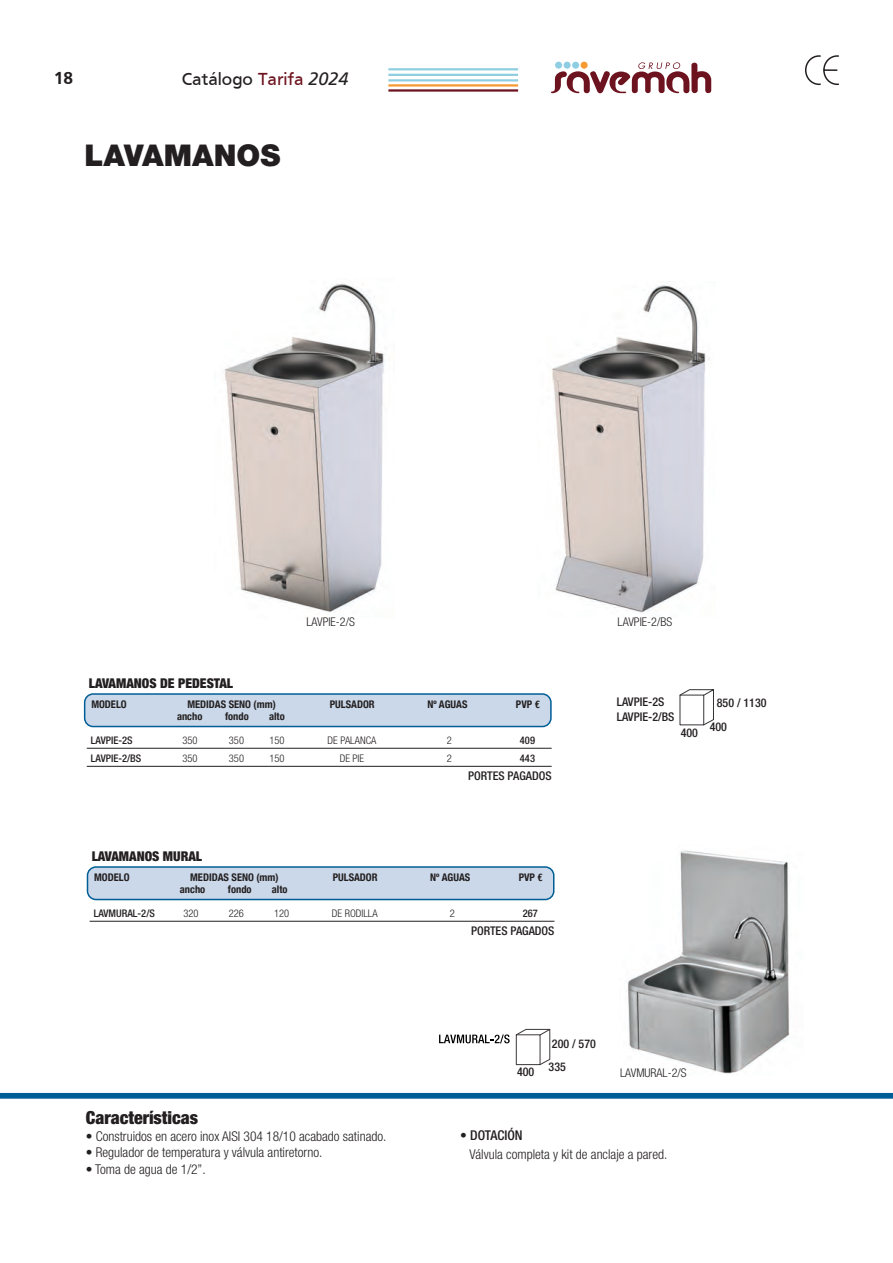
<style>
.page{position:relative;width:893px;height:1263px;background:#fff}
.page>*{position:absolute;margin:0;border:0;box-sizing:border-box;transform-origin:0 0}
.t1{font:900 30px "Helvetica Neue LT Pro";color:#231f20}
.t2{font:18px "Frutiger";color:#231f20}
.t3{font:900 condensed 18px "Helvetica Neue LT Pro";color:#231f20}
.t4{font:700 18px "Frutiger";color:#231f20}
.t5{font:300 condensed 13.5px "Helvetica Neue LT Pro";color:#231f20}
.t6{font:900 condensed 13.5px "Helvetica Neue LT Pro";color:#231f20}
.t7{font:500 condensed 13.5px "Helvetica Neue LT Pro";color:#231f20}
.t8{font:500 condensed 12px "Helvetica Neue LT Pro";color:#231f20}
.t9{font:300 condensed 12px "Helvetica Neue LT Pro";color:#231f20}
.t10{font:700 condensed 10.5px "Helvetica Neue";color:#231f20}
.t11{font:300 condensed 10.5px "Helvetica Neue LT Pro";color:#231f20}
.t12{font:500 condensed 10.5px "Helvetica Neue LT Pro";color:#231f20}
.s1{color:#6d131f}
.s2{font-family:"Frutiger LT Std";font-style:italic}
.s3{font-weight:300}
</style>
<div class="page">
<svg style="left:551px;top:62px;width:160px;height:31px"></svg>
<hr style="left:388px;top:68px;width:130px;height:2px;background:#8fcee2">
<hr style="left:388px;top:74px;width:130px;height:2px;background:#8fcee2">
<hr style="left:388px;top:79px;width:130px;height:2px;background:#8fcee2">
<hr style="left:388px;top:84px;width:130px;height:3px;background:#f79a31">
<hr style="left:388px;top:89px;width:130px;height:3px;background:#6d131f">
<svg style="left:805px;top:55px;width:34px;height:30px"></svg>
<svg style="left:0;top:1093px;width:893px;height:6px;background:#0d669b"></svg>
<img style="left:224px;top:282px;width:161px;height:331px">
<div style="left:85px;top:694px;width:466px;height:32px;background:#cad8e9;border-radius:9px"></div>
<div style="left:84px;top:693px;width:468px;height:34px;border:2px solid #005e96;border-radius:9px"></div>
<hr style="left:87px;top:748px;width:465px;height:1px;background:#231f20">
<hr style="left:87px;top:766px;width:465px;height:1px;background:#231f20">
<div style="left:87px;top:867px;width:467px;height:32px;background:#cad8e9;border-radius:9px"></div>
<div style="left:87px;top:866px;width:467px;height:34px;border:2px solid #005e96;border-radius:9px"></div>
<hr style="left:90px;top:921px;width:464px;height:1px;background:#231f20">
<img style="left:552px;top:285px;width:157px;height:328px">
<img style="left:627px;top:850px;width:163px;height:224px">
<svg style="left:439px;top:1028px;width:112px;height:38px"></svg>
<svg style="left:679px;top:689px;width:35px;height:37px"></svg>
<h2 class="t4" style="left:54px;top:68px;width:21px">18</h2>
<h2 class="t2" style="left:182px;top:68px;width:168px">Catálogo <span class="s1">Tarifa</span> <span class="s2">2024</span></h2>
<p class="t1" style="left:85px;top:138px;width:197px">LAVAMANOS</p>
<p class="t9" style="left:306px;top:615px;width:50px">LAVPIE-2/S</p>
<p class="t9" style="left:618px;top:615px;width:56px">LAVPIE-2/BS</p>
<p class="t6" style="left:89px;top:674px;width:146px">LAVAMANOS DE PEDESTAL</p>
<p class="t10" style="left:91px;top:696px;width:37px">MODELO</p>
<p class="t10" style="left:187px;top:696px;width:90px">MEDIDAS SENO (mm)</p>
<p class="t10" style="left:330px;top:696px;width:46px">PULSADOR</p>
<p class="t10" style="left:427px;top:696px;width:42px">Nº AGUAS</p>
<p class="t10" style="left:516px;top:696px;width:25px">PVP €</p>
<p class="t10" style="left:177px;top:708px;width:27px">ancho</p>
<p class="t10" style="left:225px;top:708px;width:25px">fondo</p>
<p class="t10" style="left:269px;top:708px;width:17px">alto</p>
<p class="t12" style="left:91px;top:734px;width:43px">LAVPIE-2S</p>
<p class="t11" style="left:182px;top:735px;width:17px">350</p>
<p class="t11" style="left:229px;top:735px;width:17px">350</p>
<p class="t11" style="left:269px;top:735px;width:17px">150</p>
<p class="t11" style="left:328px;top:735px;width:50px">DE PALANCA</p>
<p class="t11" style="left:447px;top:735px;width:7px">2</p>
<p class="t12" style="left:520px;top:734px;width:17px">409</p>
<p class="t12" style="left:91px;top:752px;width:52px">LAVPIE-2/BS</p>
<p class="t11" style="left:182px;top:753px;width:17px">350</p>
<p class="t11" style="left:229px;top:753px;width:17px">350</p>
<p class="t11" style="left:269px;top:753px;width:17px">150</p>
<p class="t11" style="left:340px;top:753px;width:26px">DE PIE</p>
<p class="t11" style="left:447px;top:753px;width:7px">2</p>
<p class="t12" style="left:520px;top:752px;width:17px">443</p>
<p class="t8" style="left:468px;top:768px;width:85px">PORTES PAGADOS</p>
<p class="t8" style="left:617px;top:695px;width:49px">LAVPIE-2S</p>
<p class="t8" style="left:617px;top:709px;width:59px">LAVPIE-2/BS</p>
<p class="t8" style="left:681px;top:725px;width:19px">400</p>
<p class="t8" style="left:717px;top:696px;width:51px">850 / 1130</p>
<p class="t8" style="left:710px;top:719px;width:19px">400</p>
<p class="t6" style="left:92px;top:847px;width:112px">LAVAMANOS MURAL</p>
<p class="t10" style="left:94px;top:869px;width:37px">MODELO</p>
<p class="t10" style="left:190px;top:869px;width:90px">MEDIDAS SENO (mm)</p>
<p class="t10" style="left:333px;top:869px;width:46px">PULSADOR</p>
<p class="t10" style="left:430px;top:869px;width:42px">Nº AGUAS</p>
<p class="t10" style="left:519px;top:869px;width:25px">PVP €</p>
<p class="t10" style="left:180px;top:881px;width:27px">ancho</p>
<p class="t10" style="left:228px;top:881px;width:25px">fondo</p>
<p class="t10" style="left:272px;top:881px;width:17px">alto</p>
<p class="t12" style="left:94px;top:907px;width:63px">LAVMURAL-2/S</p>
<p class="t11" style="left:183px;top:908px;width:17px">320</p>
<p class="t11" style="left:229px;top:908px;width:17px">226</p>
<p class="t11" style="left:274px;top:908px;width:17px">120</p>
<p class="t11" style="left:332px;top:908px;width:47px">DE RODILLA</p>
<p class="t11" style="left:450px;top:908px;width:7px">2</p>
<p class="t12" style="left:523px;top:907px;width:17px">267</p>
<p class="t8" style="left:471px;top:924px;width:85px">PORTES PAGADOS</p>
<p class="t3" style="left:86px;top:1107px;width:114px">Características</p>
<p class="t5" style="left:86px;top:1128px;width:302px">• Construidos en acero inox AISI 304 18/10 acabado satinado.</p>
<p class="t5" style="left:86px;top:1145px;width:238px">• Regulador de temperatura y válvula antiretorno.</p>
<p class="t5" style="left:86px;top:1161px;width:121px">• Toma de agua de 1/2”.</p>
<p class="t8" style="left:552px;top:1036px;width:45px">200 / 570</p>
<p class="t8" style="left:549px;top:1060px;width:19px">335</p>
<p class="t8" style="left:517px;top:1065px;width:19px">400</p>
<p class="t9" style="left:620px;top:1066px;width:68px">LAVMURAL-2/S</p>
<p class="t7" style="left:460px;top:1127px;width:64px"><span class="s3">•</span> DOTACIÓN</p>
<p class="t5" style="left:469px;top:1146px;width:199px">Válvula completa y kit de anclaje a pared.</p>
</div>
